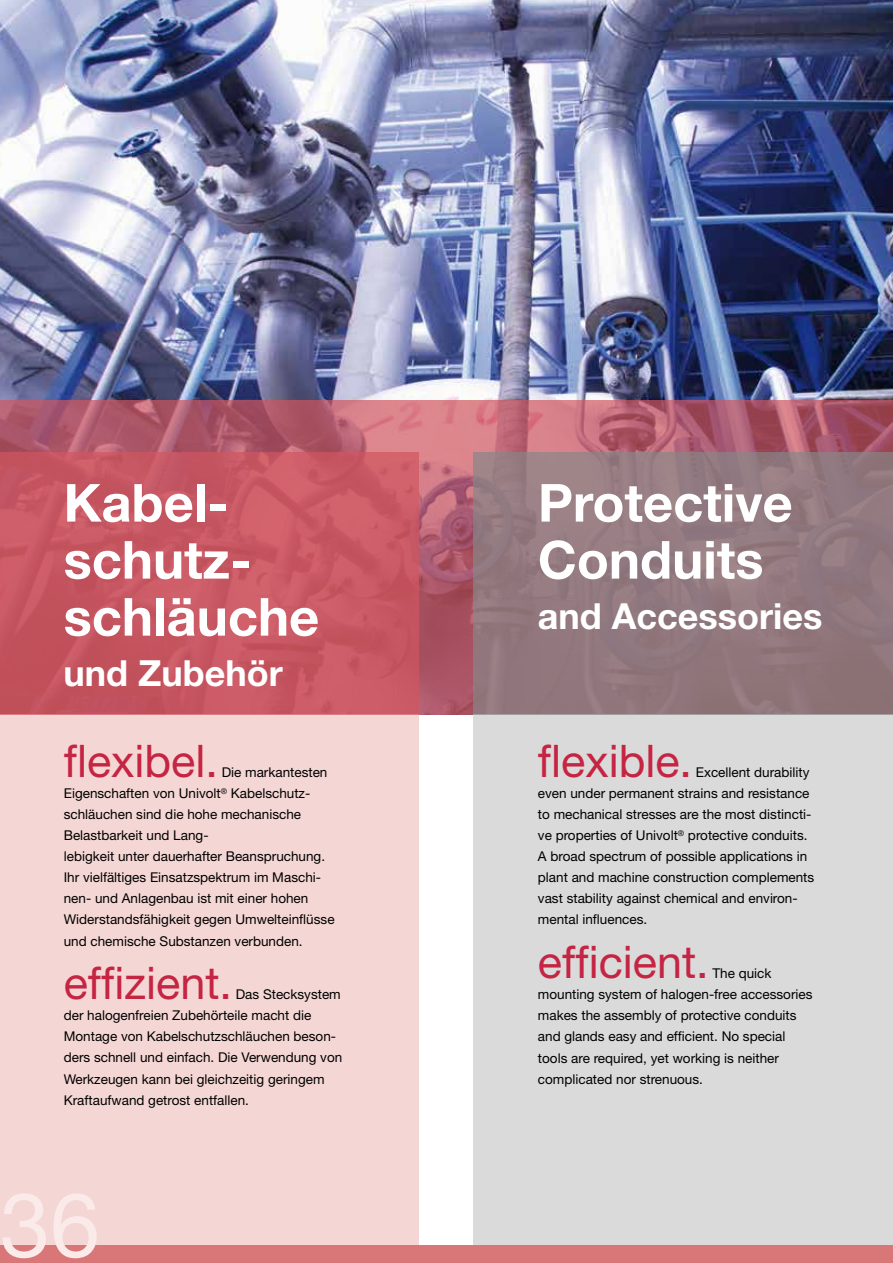
<style>
.page{position:relative;width:893px;height:1263px;background:#fff}
.page>*{position:absolute;margin:0;border:0;box-sizing:border-box;transform-origin:0 0}
.t1{font:90px "Helvetica Neue";color:#faebea}
.t2{font:700 52.5px/57px "Helvetica Neue";color:#fff}
.t3{font:45px "Helvetica Neue";color:#c52442}
.t4{font:700 36px "Helvetica Neue";color:#fff}
.t5{font:13.5px/21px "Helvetica Neue";color:#000}
</style>
<div class="page">
<img style="left:0;top:0;width:893px;height:400px">
<svg style="left:0;top:400px;width:893px;height:315px;background:#b56070"></svg>
<div style="left:474px;top:715px;width:419px;height:548px;background:#dadada"></div>
<div style="left:0;top:715px;width:418px;height:548px;background:#f4d7d4"></div>
<div style="left:0;top:453px;width:418px;height:262px;background:#c75763"></div>
<div style="left:474px;top:452px;width:419px;height:263px;background:#91797f"></div>
<div style="left:0;top:1245px;width:893px;height:18px;background:#d97677"></div>
<h2 class="t2" style="left:64px;top:473px;width:257px">Kabel&shy;schutz&shy;schläuche</h2>
<h3 class="t4" style="left:64px;top:651px;width:221px">und Zubehör</h3>
<h3 class="t3" style="left:64px;top:734px;width:156px">flexibel.</h3>
<p class="t5" style="left:64px;top:762px;width:272px;text-indent:158px">Die markantesten Eigenschaften von Univolt<sup>®</sup> Kabelschutz&shy;schläuchen sind die hohe mechanische Belastbarkeit und Lang-<br>lebigkeit unter dauerhafter Beanspruchung.<br>Ihr vielfältiges Einsatzspektrum im Maschi&shy;nen- und Anlagenbau ist mit einer hohen Widerstandsfähigkeit gegen Umwelteinflüsse und chemische Substanzen verbunden.</p>
<h3 class="t3" style="left:64px;top:956px;width:170px">effizient.</h3>
<p class="t5" style="left:64px;top:984px;width:280px;text-indent:172px">Das Stecksystem der halogenfreien Zubehörteile macht die Montage von Kabelschutzschläuchen beson&shy;ders schnell und einfach. Die Verwendung von Werkzeugen kann bei gleichzeitig geringem Kraftaufwand getrost entfallen.</p>
<h1 class="t1" style="left:0;top:1171px;width:102px">36</h1>
<h2 class="t2" style="left:538px;top:473px;width:256px">Protective<br>Conduits</h2>
<h3 class="t4" style="left:538px;top:594px;width:286px">and Accessories</h3>
<h3 class="t3" style="left:538px;top:734px;width:156px">flexible.</h3>
<p class="t5" style="left:538px;top:762px;width:278px;text-indent:158px">Excellent durability even under permanent strains and resistance to mechanical stresses are the most distincti&shy;ve properties of Univolt<sup>®</sup> protective conduits.<br>A broad spectrum of possible applications in plant and machine construction complements vast stability against chemical and environ&shy;mental influences.</p>
<h3 class="t3" style="left:538px;top:935px;width:172px">efficient.</h3>
<p class="t5" style="left:538px;top:963px;width:276px;text-indent:175px">The quick mounting system of halogen-free accessories makes the assembly of protective conduits and glands easy and efficient. No special tools are required, yet working is neither complicated nor strenuous.</p>
</div>
